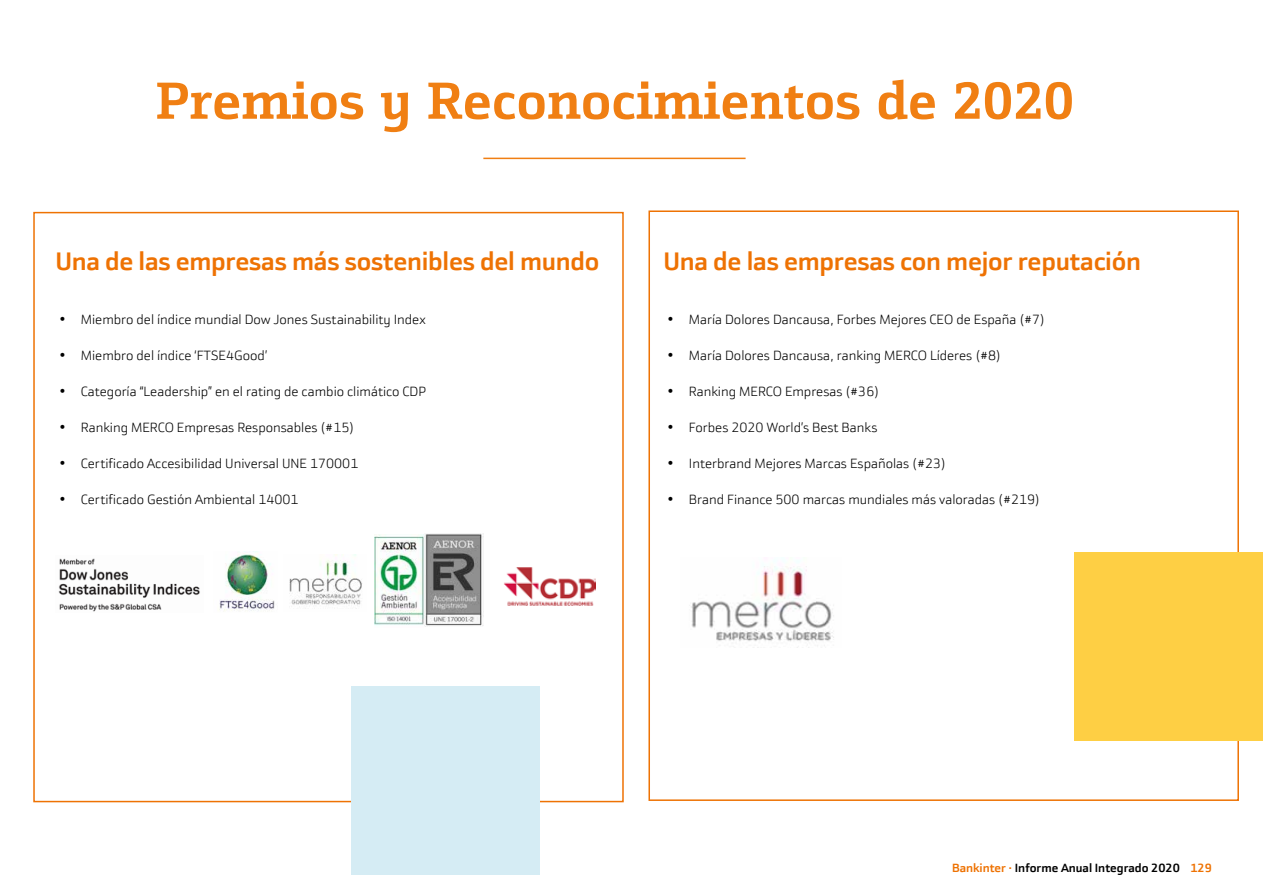
<style>
.page{position:relative;width:1263px;height:893px;background:#fff}
.page>*{position:absolute;margin:0;border:0;box-sizing:border-box;transform-origin:0 0}
.t1{font:700 52.5px "Bankinter Text";color:#f07f13}
.t2{font:700 25.5px "Bankinter Sans";letter-spacing:-.01em;color:#ee7203}
.t3{font:300 13.5px "Bankinter Sans";color:#000}
.t4{font:700 12px "Bankinter Sans";color:#000}
.s1{color:#ee7203}
</style>
<div class="page">
<hr style="left:483px;top:158px;width:263px;height:1px;background:#f07f13">
<img style="left:58px;top:558px;width:142px;height:54px">
<img style="left:219px;top:551px;width:56px;height:60px">
<img style="left:289px;top:554px;width:73px;height:55px">
<img style="left:374px;top:533px;width:109px;height:94px">
<img style="left:691px;top:561px;width:143px;height:85px">
<div style="left:352px;top:687px;width:188px;height:188px;background:#d5ecf4"></div>
<div style="left:1075px;top:553px;width:188px;height:188px;background:#fecf44"></div>
<img style="left:504px;top:567px;width:92px;height:39px">
<h1 class="t1" style="left:156px;top:68px;width:920px">Premios y Reconocimientos de 2020</h1>
<h2 class="t2" style="left:55px;top:246px;width:546px">Una de las empresas más sostenibles del mundo</h2>
<h2 class="t2" style="left:663px;top:246px;width:479px">Una de las empresas con mejor reputación</h2>
<p class="t3" style="left:60px;top:312px;width:368px">• Miembro del índice mundial Dow Jones Sustainability Index</p>
<p class="t3" style="left:60px;top:348px;width:209px">• Miembro del índice ‘FTSE4Good’</p>
<p class="t3" style="left:60px;top:384px;width:368px">• Categoría “Leadership” en el rating de cambio climático CDP</p>
<p class="t3" style="left:60px;top:420px;width:296px">• Ranking MERCO Empresas Responsables (#15)</p>
<p class="t3" style="left:60px;top:456px;width:300px">• Certificado Accesibilidad Universal UNE 170001</p>
<p class="t3" style="left:60px;top:492px;width:241px">• Certificado Gestión Ambiental 14001</p>
<p class="t3" style="left:668px;top:312px;width:379px">• María Dolores Dancausa, Forbes Mejores CEO de España (#7)</p>
<p class="t3" style="left:668px;top:348px;width:335px">• María Dolores Dancausa, ranking MERCO Líderes (#8)</p>
<p class="t3" style="left:668px;top:384px;width:213px">• Ranking MERCO Empresas (#36)</p>
<p class="t3" style="left:668px;top:420px;width:211px">• Forbes 2020 World’s Best Banks</p>
<p class="t3" style="left:668px;top:456px;width:280px">• Interbrand Mejores Marcas Españolas (#23)</p>
<p class="t3" style="left:668px;top:492px;width:374px">• Brand Finance 500 marcas mundiales más valoradas (#219)</p>
<p class="t4" style="left:952px;top:860px;width:261px"><span class="s1">Bankinter ·</span> Informe Anual Integrado 2020 <span class="s1">129</span></p>
</div>
